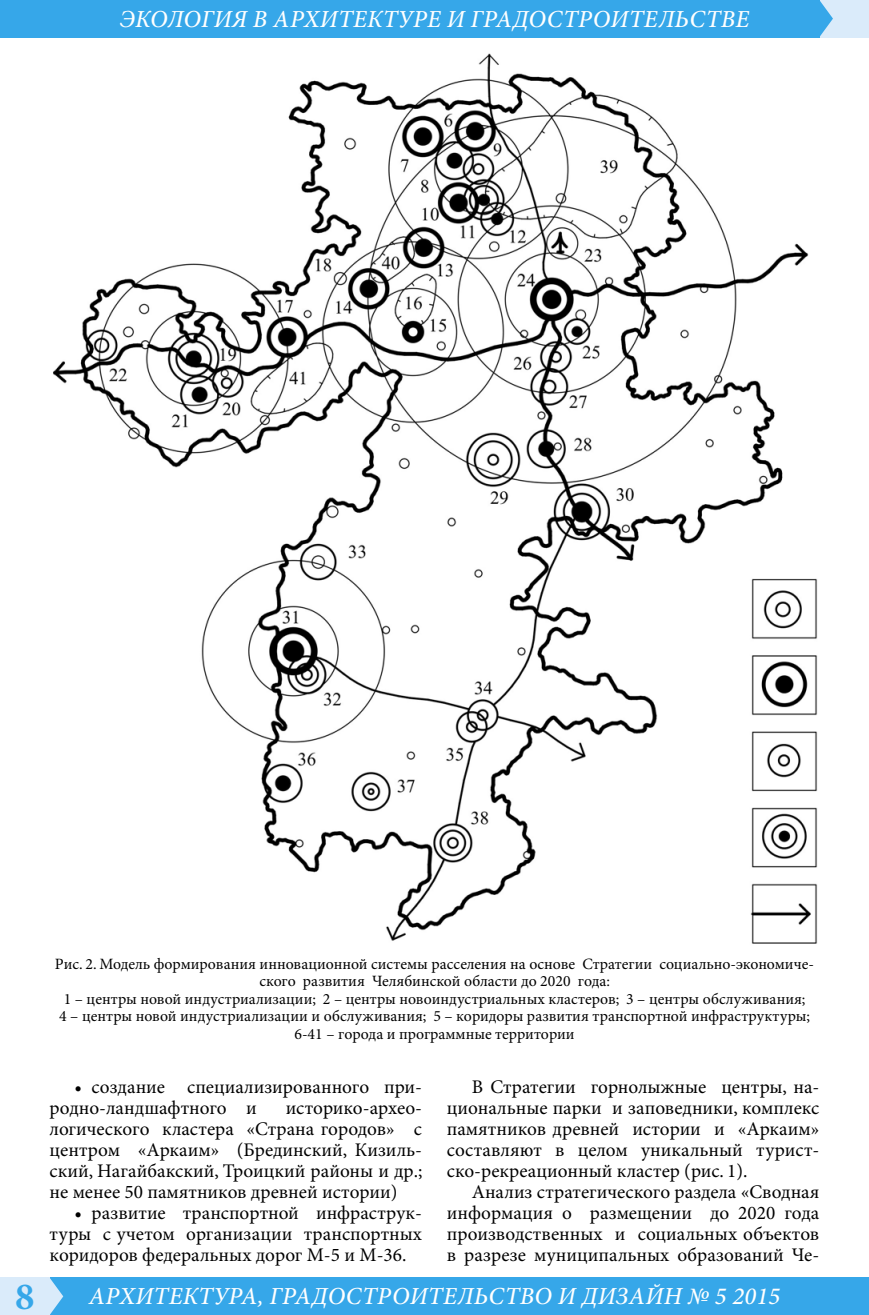
<style>
.page{position:relative;width:869px;height:1315px;background:#fff}
.page>*{position:absolute;margin:0;border:0;box-sizing:border-box;transform-origin:0 0}
.t1{font:700 38.5px "Minion Pro";color:#36a7e9}
.t2{font:italic 500 24.5px "Minion Pro";letter-spacing:.01em;color:#fff}
.t3{font:19.25px/21px "Minion Pro";color:#000;text-align:justify}
.Рисунок{font:15.75px/17.5px "Minion Pro";color:#000;text-align:center}
</style>
<div class="page">
<div style="left:46px;top:1277px;width:822px;height:38px;background:#36a7e9"></div>
<div style="left:819px;top:0;width:49px;height:37px;background:#daebfa"></div>
<div style="left:0;top:1277px;width:50px;height:38px;background:#daebfa"></div>
<div style="left:0;top:0;width:819px;height:37px;background:#36a7e9"></div>
<svg style="left:50px;top:1278px;width:13px;height:37px"></svg>
<svg style="left:819px;top:0;width:13px;height:37px"></svg>
<img style="left:53px;top:53px;width:765px;height:891px">
<p class="t2" style="left:120px;top:2px;width:630px">ЭКОЛОГИЯ В АРХИТЕКТУРЕ И ГРАДОСТРОИТЕЛЬСТВЕ</p>
<p class="Рисунок" style="left:55px;top:955px;width:760px">Рис. 2. Модель формирования инновационной системы расселения на основе Стратегии социально-экономиче&shy;ского развития Челябинской области до 2020 года:<br>1 – центры новой индустриализации; 2 – центры новоиндустриальных кластеров; 3 – центры обслуживания;<br>4 – центры новой индустриализации и обслуживания; 5 – коридоры развития транспортной инфраструктуры; 6-41 – города и программные территории</p>
<p class="t3" style="left:50px;top:1077px;width:374px;text-indent:25px">• создание специализированного при&shy;родно-ландшафтного и</p>
<p class="t3" style="left:50px;top:1098px;width:374px;text-indent:236px">историко-архео&shy;логического кластера «Страна городов» с центром «Аркаим» (Брединский, Кизиль&shy;ский, Нагайбакский, Троицкий районы и др.; не менее 50 памятников древней истории)</p>
<p class="t3" style="left:50px;top:1203px;width:374px;text-indent:25px">• развитие транспортной инфраструк&shy;туры с учетом организации транспортных коридоров федеральных дорог М-5 и М-36.</p>
<p class="t3" style="left:446px;top:1077px;width:374px;text-indent:25px">В Стратегии горнолыжные центры, на&shy;циональные парки и заповедники, комплекс памятников древней истории и «Аркаим» составляют в целом уникальный турист&shy;ско-рекреационный кластер (рис. 1).</p>
<p class="t3" style="left:446px;top:1182px;width:374px;text-indent:25px">Анализ стратегического раздела «Сводная информация о размещении до 2020 года производственных и социальных объектов в разрезе муниципальных образований Че-</p>
<h1 class="t1" style="left:15px;top:1273px;width:21px">8</h1>
<p class="t2" style="left:89px;top:1279px;width:692px">АРХИТЕКТУРА, ГРАДОСТРОИТЕЛЬСТВО И ДИЗАЙН № 5 2015</p>
</div>
